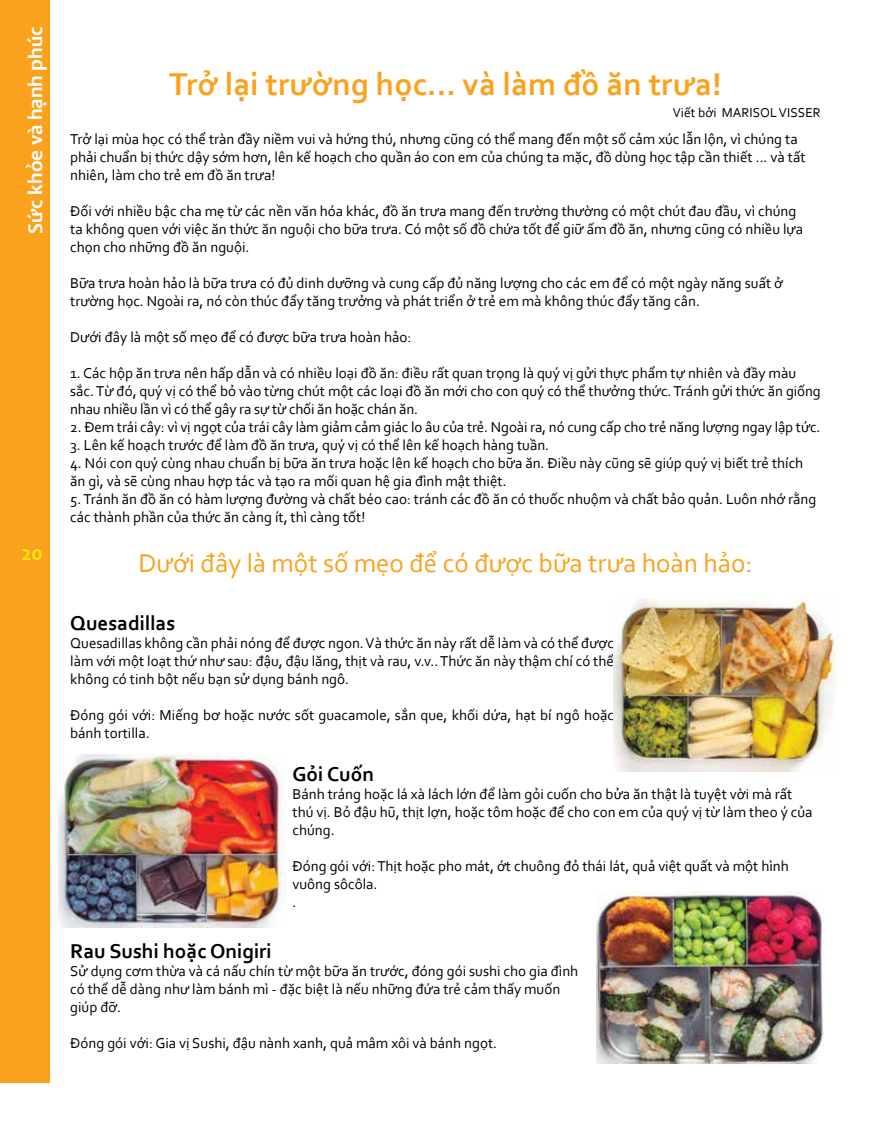
<style>
.page{position:relative;width:891px;height:1134px;background:#fff}
.page>*{position:absolute;margin:0;border:0;box-sizing:border-box;transform-origin:0 0}
.t1{font:700 33px "Corbel";color:#faa21d}
.t2{font:27px "Corbel";color:#faa21d}
.t3{font:700 21px "Corbel";color:#000}
.t4{font:700 21px "Candara";color:#fff}
.t5{font:700 21px "Candara";color:#fde70a}
.t6{font:15px/18px "Corbel";color:#000}
.t7{font:13.5px "Corbel";color:#000}
</style>
<div class="page">
<div style="left:0;top:0;width:49px;height:1082px;background:#faa21d"></div>
<img style="left:614px;top:599px;width:227px;height:172px">
<img style="left:59px;top:755px;width:227px;height:172px">
<img style="left:597px;top:892px;width:227px;height:172px">
<h3 class="t4" style="left:22px;top:234px;width:209px;rotate:-90deg">Sức khỏe và hạnh phúc</h3>
<h3 class="t5" style="left:22px;top:540px;width:23px">20</h3>
<h1 class="t1" style="left:169px;top:63px;width:554px">Trở lại trường học... và làm đồ ăn trưa!</h1>
<p class="t7" style="left:673px;top:104px;width:150px">Viết bởi MARISOL VISSER</p>
<p class="t6" style="left:70px;top:130px;width:737px">Trở lại mùa học có thể tràn đầy niềm vui và hứng thú, nhưng cũng có thể mang đến một số cảm xúc lẫn lộn, vì chúng ta phải chuẩn bị thức dậy sớm hơn, lên kế hoạch cho quần áo con em của chúng ta mặc, đồ dùng học tập cần thiết ... và tất nhiên, làm cho trẻ em đồ ăn trưa!</p>
<p class="t6" style="left:70px;top:202px;width:734px">Đối với nhiều bậc cha mẹ từ các nền văn hóa khác, đồ ăn trưa mang đến trường thường có một chút đau đầu, vì chúng ta không quen với việc ăn thức ăn nguội cho bữa trưa. Có một số đồ chứa tốt để giữ ấm đồ ăn, nhưng cũng có nhiều lựa chọn cho những đồ ăn nguội.</p>
<p class="t6" style="left:70px;top:274px;width:714px">Bữa trưa hoàn hảo là bữa trưa có đủ dinh dưỡng và cung cấp đủ năng lượng cho các em để có một ngày năng suất ở trường học. Ngoài ra, nó còn thúc đẩy tăng trưởng và phát triển ở trẻ em mà không thúc đẩy tăng cân.</p>
<p class="t6" style="left:70px;top:328px;width:343px">Dưới đây là một số mẹo để có được bữa trưa hoàn hảo:</p>
<p class="t6" style="left:70px;top:364px;width:752px">1. Các hộp ăn trưa nên hấp dẫn và có nhiều loại đồ ăn: điều rất quan trọng là quý vị gửi thực phẩm tự nhiên và đầy màu sắc. Từ đó, quý vị có thể bỏ vào từng chút một các loại đồ ăn mới cho con quý có thể thưởng thức. Tránh gửi thức ăn giống nhau nhiều lần vì có thể gây ra sự từ chối ăn hoặc chán ăn.</p>
<p class="t6" style="left:70px;top:418px;width:752px">2. Đem trái cây: vì vị ngọt của trái cây làm giảm cảm giác lo âu của trẻ. Ngoài ra, nó cung cấp cho trẻ năng lượng ngay lập tức.</p>
<p class="t6" style="left:70px;top:436px;width:481px">3. Lên kế hoạch trước để làm đồ ăn trưa, quý vị có thể lên kế hoạch hàng tuần.</p>
<p class="t6" style="left:70px;top:454px;width:735px">4. Nói con quý cùng nhau chuẩn bị bữa ăn trưa hoặc lên kế hoạch cho bữa ăn. Điều này cũng sẽ giúp quý vị biết trẻ thích ăn gì, và sẽ cùng nhau hợp tác và tạo ra mối quan hệ gia đình mật thiệt.</p>
<p class="t6" style="left:70px;top:490px;width:748px">5. Tránh ăn đồ ăn có hàm lượng đường và chất béo cao: tránh các đồ ăn có thuốc nhuộm và chất bảo quản. Luôn nhớ rằng các thành phần của thức ăn càng ít, thì càng tốt!</p>
<h2 class="t2" style="left:138px;top:547px;width:616px">Dưới đây là một số mẹo để có được bữa trưa hoàn hảo:</h2>
<h3 class="t3" style="left:70px;top:610px;width:107px">Quesadillas</h3>
<p class="t6" style="left:70px;top:634px;width:545px;text-align:justify">Quesadillas không cần phải nóng để được ngon. Và thức ăn này rất dễ làm và có thể được làm với một loạt thứ như sau: đậu, đậu lăng, thịt và rau, v.v.. Thức ăn này thậm chí có thể không có tinh bột nếu bạn sử dụng bánh ngô.</p>
<p class="t6" style="left:70px;top:706px;width:545px">Đóng gói với: Miếng bơ hoặc nước sốt guacamole, sắn que, khối dứa, hạt bí ngô hoặc bánh tortilla.</p>
<h3 class="t3" style="left:293px;top:761px;width:83px">Gỏi Cuốn</h3>
<p class="t6" style="left:293px;top:785px;width:522px">Bánh tráng hoặc lá xà lách lớn để làm gỏi cuốn cho bửa ăn thật là tuyệt vời mà rất thú vị. Bỏ đậu hũ, thịt lợn, hoặc tôm hoặc để cho con em của quý vị từ làm theo ý của chúng.</p>
<p class="t6" style="left:293px;top:857px;width:498px">Đóng gói với: Thịt hoặc pho mát, ớt chuông đỏ thái lát, quả việt quất và một hình vuông sôcôla.<br>.</p>
<h3 class="t3" style="left:70px;top:938px;width:203px">Rau Sushi hoặc Onigiri</h3>
<p class="t6" style="left:70px;top:961px;width:510px">Sử dụng cơm thừa và cá nấu chín từ một bữa ăn trước, đóng gói sushi cho gia đình có thể dễ dàng như làm bánh mì - đặc biệt là nếu những đứa trẻ cảm thấy muốn giúp đỡ.</p>
<p class="t6" style="left:70px;top:1033px;width:429px">Đóng gói với: Gia vị Sushi, đậu nành xanh, quả mâm xôi và bánh ngọt.</p>
</div>
